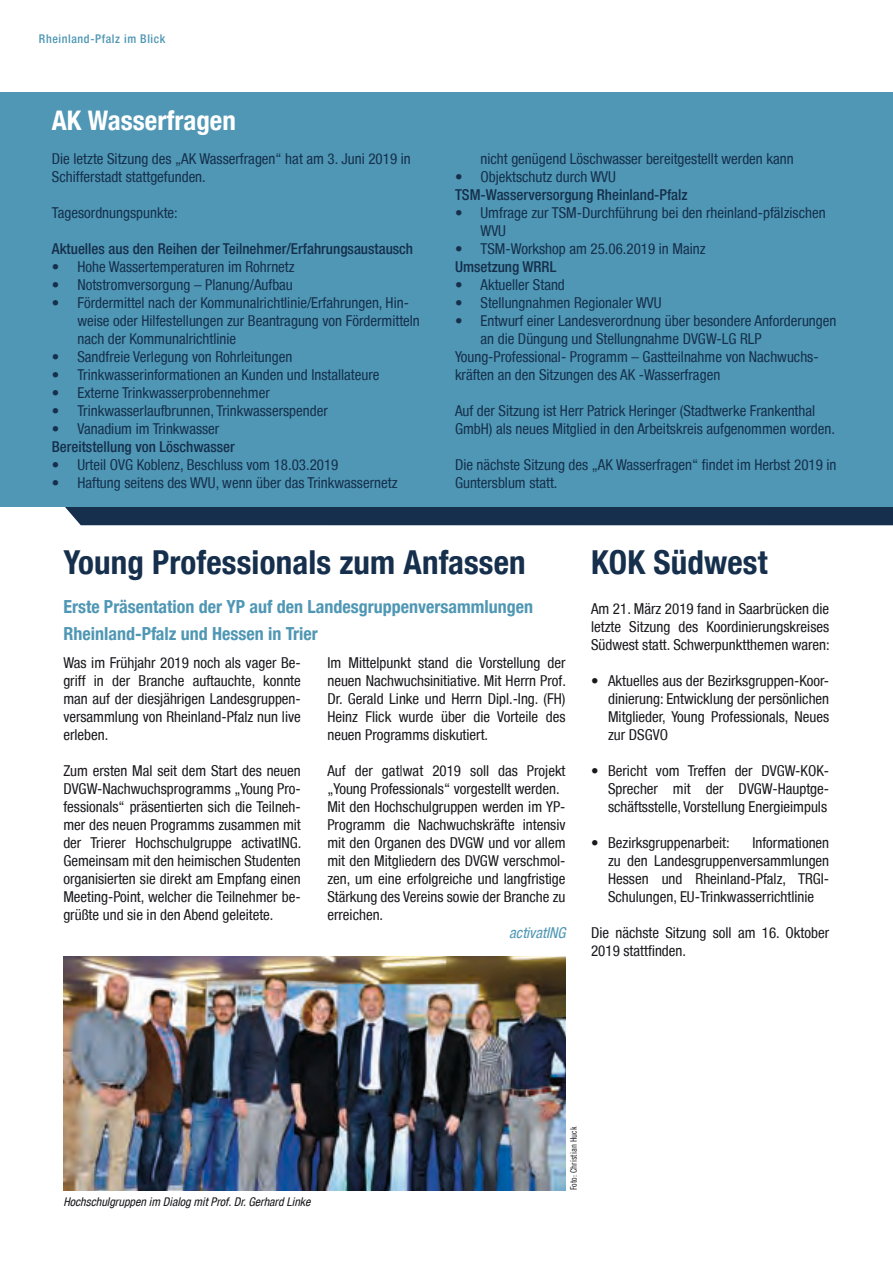
<style>
.page{position:relative;width:893px;height:1263px;background:#fff}
.page>*{position:absolute;margin:0;border:0;box-sizing:border-box;transform-origin:0 0}
.t1{font:700 condensed 33px "Helvetica Neue LT";letter-spacing:.005em;color:#152f4c}
.t2{font:700 condensed 27px "Helvetica Neue LT";color:#fff}
.t3{font:700 condensed 18px/27px "Helvetica Neue LT";color:#4f97b4}
.t4{font:condensed 15px/18px "Helvetica Neue LT";color:#1a181c;text-align:justify}
.t5{font:condensed 15px/18px "Helvetica Neue LT";color:#152f4c}
.t6{font:500 condensed 15px "Helvetica Neue LT";color:#152f4c}
.t7{font:italic condensed 15px "Helvetica Neue LT";color:#4f97b4}
.t8{font:italic condensed 12px "Helvetica Neue LT";color:#1a181c}
.t9{font:500 condensed 12px "Helvetica Neue LT";letter-spacing:.05em;color:#4f97b4}
.t10{font:9px "Trade Gothic Cond Eighteen";color:#1a181c}
</style>
<div class="page">
<div style="left:64px;top:506px;width:829px;height:19px;background:#152f4c"></div>
<div style="left:0;top:92px;width:893px;height:414px;background:#4f97b4"></div>
<img style="left:63px;top:956px;width:503px;height:234px">
<p class="t9" style="left:39px;top:31px;width:128px">Rheinland-Pfalz im Blick</p>
<h2 class="t2" style="left:52px;top:104px;width:185px">AK Wasserfragen</h2>
<p class="t5" style="left:52px;top:150px;width:360px">Die letzte Sitzung des „AK Wasserfragen“ hat am 3. Juni 2019 in<br>Schifferstadt stattgefunden.</p>
<p class="t5" style="left:52px;top:204px;width:127px">Tagesordnungspunkte:</p>
<p class="t6" style="left:52px;top:240px;width:363px">Aktuelles aus den Reihen der Teilnehmer/Erfahrungsaustausch</p>
<p class="t5" style="left:52px;top:258px;width:244px">• Hohe Wassertemperaturen im Rohrnetz</p>
<p class="t5" style="left:52px;top:276px;width:242px">• Notstromversorgung – Planung/Aufbau</p>
<p class="t5" style="left:77px;top:294px;width:344px;text-indent:-26px">• Fördermittel nach der Kommunalrichtlinie/Erfahrungen, Hin&shy;weise oder Hilfestellungen zur Beantragung von Fördermitteln nach der Kommunalrichtlinie</p>
<p class="t5" style="left:52px;top:348px;width:242px">• Sandfreie Verlegung von Rohrleitungen</p>
<p class="t5" style="left:52px;top:366px;width:329px">• Trinkwasserinformationen an Kunden und Installateure</p>
<p class="t5" style="left:52px;top:384px;width:219px">• Externe Trinkwasserprobennehmer</p>
<p class="t5" style="left:52px;top:402px;width:277px">• Trinkwasserlaufbrunnen, Trinkwasserspender</p>
<p class="t5" style="left:52px;top:420px;width:169px">• Vanadium im Trinkwasser</p>
<p class="t6" style="left:52px;top:438px;width:184px">Bereitstellung von Löschwasser</p>
<p class="t5" style="left:52px;top:456px;width:288px">• Urteil OVG Koblenz, Beschluss vom 18.03.2019</p>
<p class="t5" style="left:52px;top:474px;width:347px">• Haftung seitens des WVU, wenn über das Trinkwassernetz</p>
<p class="t5" style="left:480px;top:150px;width:315px">nicht genügend Löschwasser bereitgestellt werden kann</p>
<p class="t5" style="left:455px;top:168px;width:163px">• Objektschutz durch WVU</p>
<p class="t6" style="left:455px;top:186px;width:234px">TSM-Wasserversorgung Rheinland-Pfalz</p>
<p class="t5" style="left:480px;top:204px;width:347px;text-indent:-26px">• Umfrage zur TSM-Durchführung bei den rheinland-pfälzischen<br>WVU</p>
<p class="t5" style="left:455px;top:240px;width:252px">• TSM-Workshop am 25.06.2019 in Mainz</p>
<p class="t6" style="left:455px;top:258px;width:103px">Umsetzung WRRL</p>
<p class="t5" style="left:455px;top:276px;width:111px">• Aktueller Stand</p>
<p class="t5" style="left:455px;top:294px;width:208px">• Stellungnahmen Regionaler WVU</p>
<p class="t5" style="left:455px;top:312px;width:383px">• Entwurf einer Landesverordnung über besondere Anforderungen</p>
<p class="t5" style="left:480px;top:330px;width:283px">an die Düngung und Stellungnahme DVGW-LG RLP</p>
<p class="t5" style="left:455px;top:348px;width:365px">Young-Professional- Programm – Gastteilnahme von Nachwuchs-</p>
<p class="t5" style="left:455px;top:366px;width:267px">kräften an den Sitzungen des AK -Wasserfragen</p>
<p class="t5" style="left:455px;top:402px;width:379px">Auf der Sitzung ist Herr Patrick Heringer (Stadtwerke Frankenthal<br>GmbH) als neues Mitglied in den Arbeitskreis aufgenommen worden.</p>
<p class="t5" style="left:455px;top:456px;width:383px">Die nächste Sitzung des „AK Wasserfragen“ findet im Herbst 2019 in<br>Guntersblum statt.</p>
<h1 class="t1" style="left:63px;top:542px;width:464px">Young Professionals zum Anfassen</h1>
<h1 class="t1" style="left:591px;top:542px;width:178px">KOK Südwest</h1>
<p class="t4" style="left:591px;top:600px;width:240px">Am 21. März 2019 fand in Saarbrücken die letzte Sitzung des Koordinierungskreises Südwest statt. Schwerpunktthemen waren:</p>
<p class="t4" style="left:608px;top:672px;width:223px;text-indent:-17px">• Aktuelles aus der Bezirksgruppen-Koor&shy;dinierung: Entwicklung der persönlichen Mitglieder, Young Professionals, Neues zur DSGVO</p>
<p class="t4" style="left:608px;top:762px;width:223px;text-indent:-17px">• Bericht vom Treffen der DVGW-KOK-Sprecher mit der DVGW-Hauptge&shy;schäftsstelle, Vorstellung Energieimpuls</p>
<p class="t4" style="left:591px;top:834px;width:140px">• Bezirksgruppenarbeit:</p>
<p class="t3" style="left:63px;top:592px;width:471px">Erste Präsentation der YP auf den Landesgruppenversammlungen<br>Rheinland-Pfalz und Hessen in Trier</p>
<p class="t4" style="left:63px;top:654px;width:239px">Was im Frühjahr 2019 noch als vager Be&shy;griff in der Branche auftauchte, konnte man auf der diesjährigen Landesgruppen&shy;versammlung von Rheinland-Pfalz nun live erleben.</p>
<p class="t4" style="left:63px;top:762px;width:239px">Zum ersten Mal seit dem Start des neuen DVGW-Nachwuchsprogramms „Young Pro&shy;fessionals“ präsentierten sich die Teilneh&shy;mer des neuen Programms zusammen mit der Trierer Hochschulgruppe activatING.<br>Gemeinsam mit den heimischen Studenten organisierten sie direkt am Empfang einen Meeting-Point, welcher die Teilnehmer be&shy;grüßte und sie in den Abend geleitete.</p>
<p class="t4" style="left:327px;top:654px;width:240px">Im Mittelpunkt stand die Vorstellung der neuen Nachwuchsinitiative. Mit Herrn Prof.<br>Dr. Gerald Linke und Herrn Dipl.-Ing. (FH)<br>Heinz Flick wurde über die Vorteile des neuen Programms diskutiert.</p>
<p class="t4" style="left:327px;top:762px;width:240px;text-align:left">Auf der gat|wat 2019 soll das Projekt „Young Professionals“ vorgestellt werden.<br>Mit den Hochschulgruppen werden im YP-Programm die Nachwuchskräfte intensiv mit den Organen des DVGW und vor allem mit den Mitgliedern des DVGW verschmol&shy;zen, um eine erfolgreiche und langfristige Stärkung des Vereins sowie der Branche zu erreichen.</p>
<p class="t7" style="left:509px;top:924px;width:58px">activatING</p>
<p class="t4" style="left:608px;top:834px;width:223px;text-indent:144px">Informationen zu den Landesgruppenversammlungen Hessen und Rheinland-Pfalz, TRGI-Schulungen, EU-Trinkwasserrichtlinie</p>
<p class="t4" style="left:591px;top:924px;width:240px">Die nächste Sitzung soll am 16. Oktober<br>2019 stattfinden.</p>
<p class="t8" style="left:63px;top:1195px;width:249px">Hochschulgruppen im Dialog mit Prof. Dr. Gerhard Linke</p>
<p class="t10" style="left:568px;top:1190px;width:65px;rotate:-90deg">Foto: Christian Huck</p>
</div>
